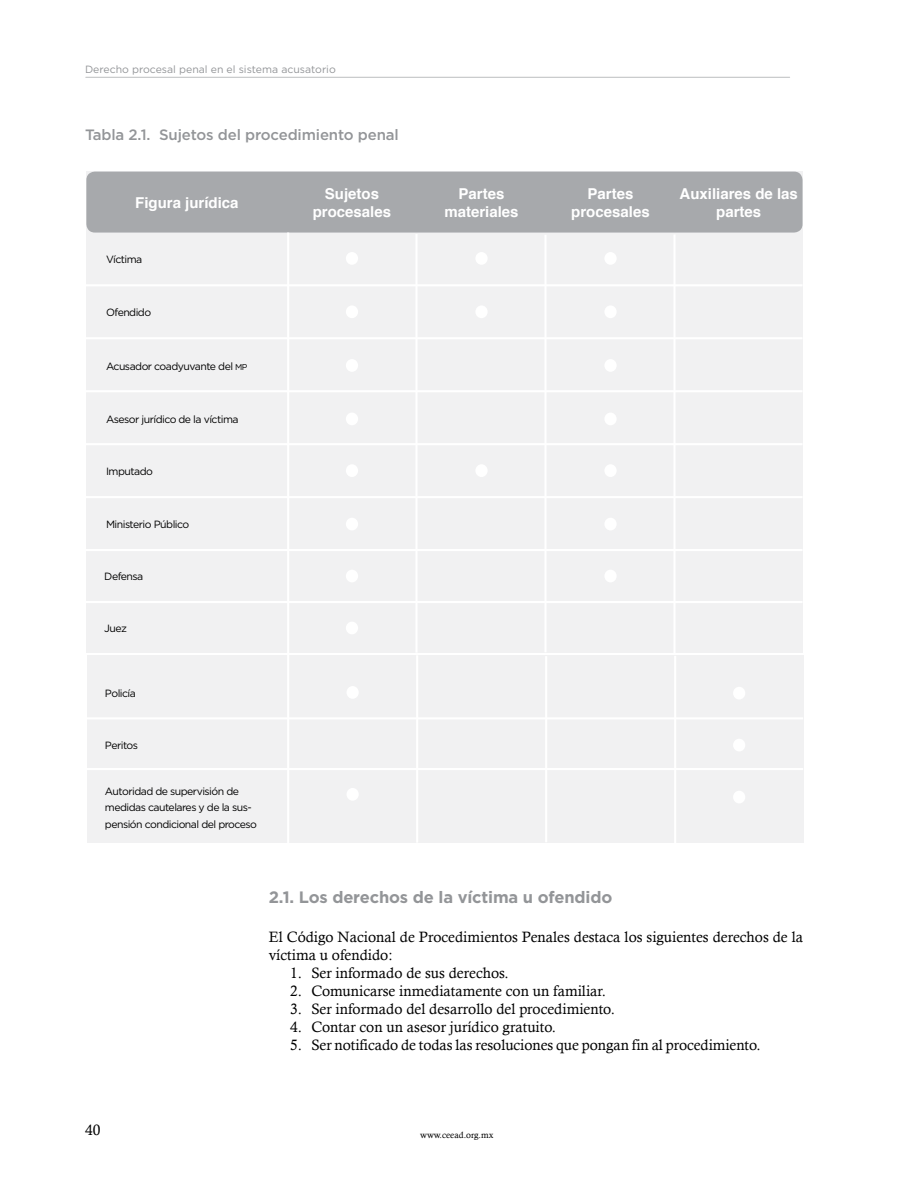
<style>
.page{position:relative;width:918px;height:1188px;background:#fff}
.page>*{position:absolute;margin:0;border:0;box-sizing:border-box;transform-origin:0 0}
.t1{font:700 16.5px "Gotham";letter-spacing:-.01em;color:#939598}
.t2{font:15px/18px "Calisto";color:#000}
.t3{font:700 15px/18px "Helvetica";color:#fff;text-align:center}
.t4{font:500 15px "Gotham";letter-spacing:-.01em;color:#939598}
.t5{font:10.5px/16.5px "Gotham";letter-spacing:-.05em;color:#000}
.t6{font:10.5px "Gotham";color:#939598}
.t7{font:9px "Calisto";color:#000}
.s1{font-size:8.4px}
</style>
<div class="page">
<hr style="left:86px;top:77px;width:704px;height:1px;background:#bcbec0">
<div style="left:86px;top:172px;width:717px;height:481px;background:#f1f1f2"></div>
<div style="left:86px;top:172px;width:717px;height:61px;background:#a7a9ac;border-radius:9px"></div>
<hr style="left:544px;top:235px;width:3px;height:417px;background:#fff">
<hr style="left:415px;top:234px;width:3px;height:419px;background:#fff">
<hr style="left:86px;top:284px;width:717px;height:2px;background:#fff">
<hr style="left:86px;top:337px;width:717px;height:2px;background:#fff">
<hr style="left:86px;top:390px;width:717px;height:2px;background:#fff">
<hr style="left:86px;top:443px;width:717px;height:2px;background:#fff">
<hr style="left:86px;top:496px;width:717px;height:2px;background:#fff">
<hr style="left:86px;top:549px;width:717px;height:2px;background:#fff">
<hr style="left:86px;top:601px;width:717px;height:2px;background:#fff">
<hr style="left:673px;top:234px;width:3px;height:419px;background:#fff">
<div style="left:346px;top:252px;width:12px;height:13px;background:#fff;border-radius:50%"></div>
<div style="left:604px;top:252px;width:13px;height:13px;background:#fff;border-radius:50%"></div>
<div style="left:475px;top:252px;width:13px;height:13px;background:#fff;border-radius:50%"></div>
<div style="left:346px;top:305px;width:12px;height:13px;background:#fff;border-radius:50%"></div>
<div style="left:604px;top:305px;width:13px;height:13px;background:#fff;border-radius:50%"></div>
<div style="left:475px;top:305px;width:13px;height:13px;background:#fff;border-radius:50%"></div>
<div style="left:346px;top:359px;width:12px;height:13px;background:#fff;border-radius:50%"></div>
<div style="left:604px;top:359px;width:13px;height:13px;background:#fff;border-radius:50%"></div>
<div style="left:346px;top:413px;width:12px;height:12px;background:#fff;border-radius:50%"></div>
<div style="left:604px;top:413px;width:13px;height:12px;background:#fff;border-radius:50%"></div>
<div style="left:346px;top:464px;width:12px;height:13px;background:#fff;border-radius:50%"></div>
<div style="left:604px;top:464px;width:13px;height:13px;background:#fff;border-radius:50%"></div>
<div style="left:475px;top:464px;width:13px;height:13px;background:#fff;border-radius:50%"></div>
<div style="left:346px;top:518px;width:12px;height:12px;background:#fff;border-radius:50%"></div>
<div style="left:604px;top:518px;width:13px;height:12px;background:#fff;border-radius:50%"></div>
<div style="left:346px;top:570px;width:12px;height:12px;background:#fff;border-radius:50%"></div>
<div style="left:604px;top:570px;width:13px;height:12px;background:#fff;border-radius:50%"></div>
<div style="left:346px;top:622px;width:12px;height:12px;background:#fff;border-radius:50%"></div>
<div style="left:87px;top:655px;width:716px;height:188px;background:#f1f1f2"></div>
<hr style="left:545px;top:656px;width:2px;height:186px;background:#fff">
<hr style="left:416px;top:655px;width:2px;height:188px;background:#fff">
<hr style="left:86px;top:717px;width:717px;height:2px;background:#fff">
<hr style="left:86px;top:768px;width:717px;height:2px;background:#fff">
<hr style="left:287px;top:233px;width:2px;height:610px;background:#fff">
<hr style="left:674px;top:656px;width:2px;height:187px;background:#fff">
<div style="left:733px;top:687px;width:12px;height:13px;background:#fff;border-radius:50%"></div>
<div style="left:733px;top:739px;width:12px;height:12px;background:#fff;border-radius:50%"></div>
<div style="left:347px;top:686px;width:12px;height:13px;background:#fff;border-radius:50%"></div>
<div style="left:733px;top:791px;width:12px;height:12px;background:#fff;border-radius:50%"></div>
<div style="left:347px;top:788px;width:12px;height:13px;background:#fff;border-radius:50%"></div>
<p class="t6" style="left:85px;top:62px;width:252px">Derecho procesal penal en el sistema acusatorio</p>
<p class="t4" style="left:85px;top:124px;width:315px">Tabla 2.1. Sujetos del procedimiento penal</p>
<p class="t3" style="left:135px;top:194px;width:105px">Figura jurídica</p>
<p class="t3" style="left:313px;top:185px;width:80px">Sujetos procesales</p>
<p class="t3" style="left:444px;top:185px;width:76px">Partes materiales</p>
<p class="t3" style="left:571px;top:185px;width:80px">Partes procesales</p>
<p class="t3" style="left:680px;top:185px;width:120px">Auxiliares de las partes</p>
<p class="t5" style="left:106px;top:251px;width:38px">Víctima</p>
<p class="t5" style="left:106px;top:304px;width:47px">Ofendido</p>
<p class="t5" style="left:106px;top:358px;width:143px">Acusador coadyuvante del <span class="s1">mp</span></p>
<p class="t5" style="left:106px;top:411px;width:134px">Asesor jurídico de la víctima</p>
<p class="t5" style="left:106px;top:463px;width:48px">I mputado</p>
<p class="t5" style="left:106px;top:516px;width:85px">M inisterio Público</p>
<p class="t5" style="left:104px;top:568px;width:41px">Defensa</p>
<p class="t5" style="left:104px;top:620px;width:24px">Juez</p>
<p class="t5" style="left:105px;top:684px;width:32px">Policía</p>
<p class="t5" style="left:105px;top:737px;width:35px">Peritos</p>
<p class="t5" style="left:105px;top:782px;width:154px">Autoridad de supervisión de medidas cautelares y de la sus&shy;pensión condicional del proceso</p>
<p class="t1" style="left:269px;top:886px;width:345px">2.1. Los derechos de la víctima u ofendido</p>
<p class="t2" style="left:269px;top:928px;width:536px">El Código Nacional de Procedimientos Penales destaca los siguientes derechos de la víctima u ofendido:</p>
<p class="t2" style="left:290px;top:964px;width:220px">1. Ser informado de sus derechos.</p>
<p class="t2" style="left:290px;top:982px;width:317px">2. Comunicarse inmediatamente con un familiar.</p>
<p class="t2" style="left:290px;top:1000px;width:326px">3. Ser informado del desarrollo del procedimiento.</p>
<p class="t2" style="left:290px;top:1018px;width:268px">4. Contar con un asesor jurídico gratuito.</p>
<p class="t2" style="left:290px;top:1036px;width:472px">5. Ser notificado de todas las resoluciones que pongan fin al procedimiento.</p>
<p class="t2" style="left:85px;top:1121px;width:17px">40</p>
<p class="t7" style="left:420px;top:1129px;width:75px">www.ceead.org.mx</p>
</div>
